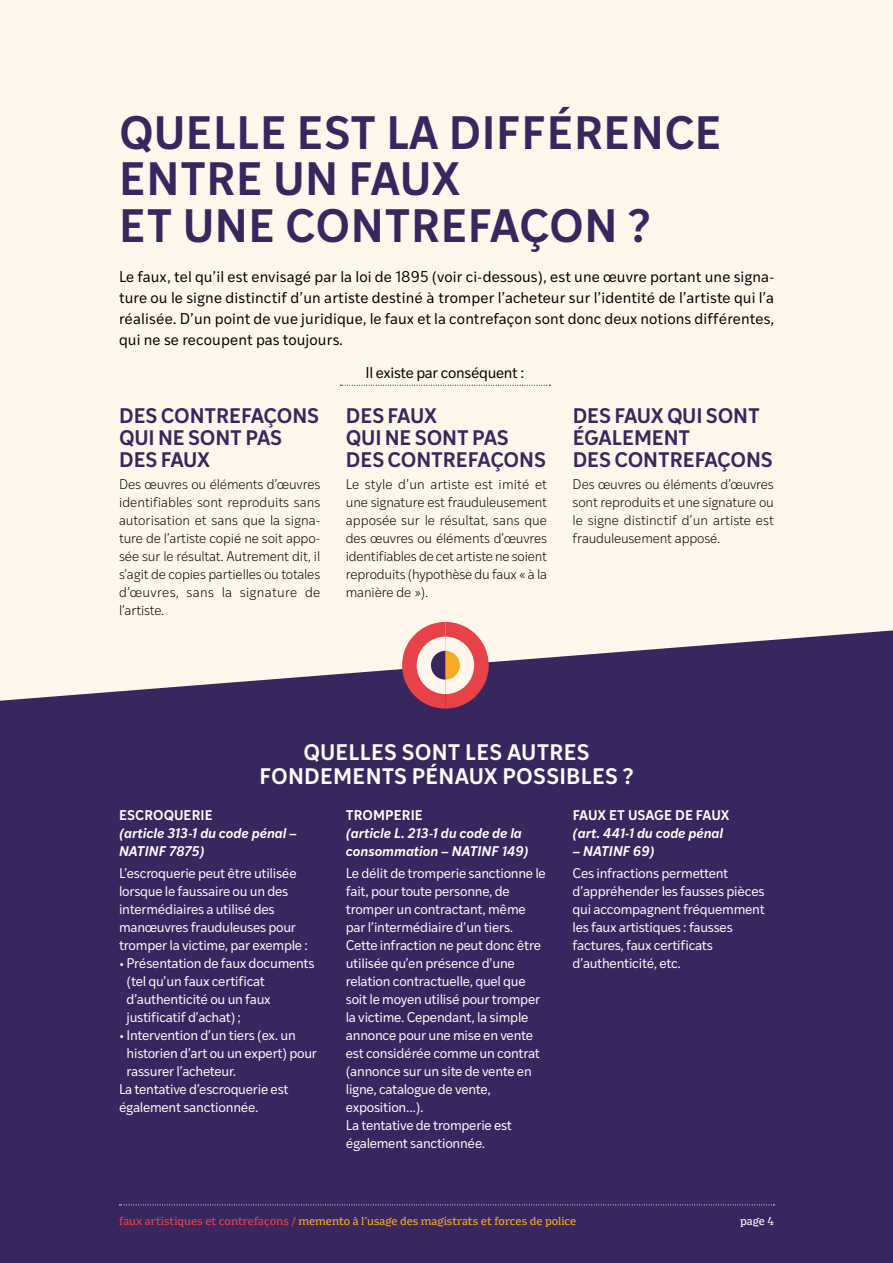
<style>
.page{position:relative;width:893px;height:1263px;background:#fff7ec}
.page>*{position:absolute;margin:0;border:0;box-sizing:border-box;transform-origin:0 0}
.t1{font:600 45px/46.5px "Ivy Style Sans";letter-spacing:.01em;color:#38265e}
.t2{font:600 21.6px/24px "Ivy Style Sans";letter-spacing:.01em;color:#fff;text-align:center}
.t3{font:600 20.25px/21.8px "Ivy Style Sans";letter-spacing:-.005em;color:#38265e}
.t4{font:15px/21px "Ivy Style Sans";color:#000;text-align:justify}
.t5{font:13.5px/18px "Ivy Style Sans";letter-spacing:-.015em;color:#fff}
.t6{font:300 13.5px/18px "Ivy Style Sans";letter-spacing:-.01em;color:#000;text-align:justify}
.t7{font:italic 600 13.5px/18px "Ivy Style Sans";color:#fff}
.t8{font:600 13.5px "Ivy Style Sans";letter-spacing:.01em;color:#fff}
.t9{font:10.5px "Minuscule 5";letter-spacing:-.005em;color:#f8aa23}
.t10{font:10.5px "Minuscule 5";color:#fff}
.s1{color:#e84249}
</style>
<div class="page">
<div style="left:0;top:630px;width:893px;height:633px;background:#38265e"></div>
<svg style="left:340px;top:385px;width:210px;height:1px"></svg>
<svg style="left:119px;top:1204px;width:655px;height:1px"></svg>
<svg style="left:402px;top:622px;width:87px;height:86px"></svg>
<h1 class="t1" style="left:119px;top:106px;width:604px">QUELLE EST LA DIFFÉRENCE<br>ENTRE UN FAUX<br>ET UNE CONTREFAÇON ?</h1>
<p class="t4" style="left:119px;top:265px;width:657px">Le faux, tel qu’il est envisagé par la loi de 1895 (voir ci-dessous), est une œuvre portant une signa&shy;ture ou le signe distinctif d’un artiste destiné à tromper l’acheteur sur l’identité de l’artiste qui l’a réalisée. D’un point de vue juridique, le faux et la contrefaçon sont donc deux notions différentes, qui ne se recoupent pas toujours.</p>
<h3 class="t3" style="left:119px;top:404px;width:201px">DES CONTREFAÇONS<br>QUI NE SONT PAS<br>DES FAUX</h3>
<p class="t6" style="left:119px;top:475px;width:203px">Des œuvres ou éléments d’œuvres identifiables sont reproduits sans autorisation et sans que la signa&shy;ture de l’artiste copié ne soit appo&shy;sée sur le résultat. Autrement dit, il s’agit de copies partielles ou totales d’œuvres, sans la signature de l’artiste.</p>
<p class="t4" style="left:366px;top:362px;width:160px">Il existe par conséquent :</p>
<h3 class="t3" style="left:346px;top:404px;width:201px">DES FAUX<br>QUI NE SONT PAS<br>DES CONTREFAÇONS</h3>
<p class="t6" style="left:346px;top:475px;width:203px">Le style d’un artiste est imité et une signature est frauduleusement apposée sur le résultat, sans que des œuvres ou éléments d’œuvres identifiables de cet artiste ne soient reproduits (hypothèse du faux « à la manière de »).</p>
<h3 class="t3" style="left:573px;top:404px;width:201px">DES FAUX QUI SONT<br>ÉGALEMENT<br>DES CONTREFAÇONS</h3>
<p class="t6" style="left:573px;top:475px;width:203px">Des œuvres ou éléments d’œuvres sont reproduits et une signature ou le signe distinctif d’un artiste est frauduleusement apposé.</p>
<h2 class="t2" style="left:259px;top:739px;width:376px">QUELLES SONT LES AUTRES<br>FONDEMENTS PÉNAUX POSSIBLES ?</h2>
<p class="t8" style="left:119px;top:804px;width:95px">ESCROQUERIE</p>
<p class="t7" style="left:119px;top:823px;width:180px">(article 313-1 du code pénal –<br>NATINF 7875)</p>
<p class="t5" style="left:119px;top:863px;width:190px">L’escroquerie peut être utilisée lorsque le faussaire ou un des intermédiaires a utilisé des manœuvres frauduleuses pour tromper la victime, par exemple :</p>
<p class="t5" style="left:127px;top:953px;width:189px;text-indent:-8px">• Présentation de faux documents (tel qu’un faux certificat d’authenticité ou un faux justificatif d’achat) ;</p>
<p class="t5" style="left:119px;top:1025px;width:178px">• Intervention d’un tiers (ex. un</p>
<p class="t5" style="left:127px;top:1043px;width:192px">historien d’art ou un expert) pour</p>
<p class="t5" style="left:127px;top:1061px;width:111px">rassurer l’acheteur.</p>
<p class="t5" style="left:119px;top:1079px;width:171px">La tentative d’escroquerie est</p>
<p class="t5" style="left:119px;top:1097px;width:141px">également sanctionnée.</p>
<p class="t8" style="left:346px;top:804px;width:79px">TROMPERIE</p>
<p class="t7" style="left:346px;top:823px;width:185px">(article L. 213-1 du code de la consommation – NATINF 149)</p>
<p class="t5" style="left:346px;top:863px;width:202px">Le délit de tromperie sanctionne le fait, pour toute personne, de tromper un contractant, même par l’intermédiaire d’un tiers.<br>Cette infraction ne peut donc être utilisée qu’en présence d’une relation contractuelle, quel que soit le moyen utilisé pour tromper la victime. Cependant, la simple annonce pour une mise en vente est considérée comme un contrat (annonce sur un site de vente en ligne, catalogue de vente, exposition...).<br>La tentative de tromperie est également sanctionnée.</p>
<p class="t8" style="left:573px;top:804px;width:158px">FAUX ET USAGE DE FAUX</p>
<p class="t7" style="left:573px;top:823px;width:152px">(art. 441-1 du code pénal</p>
<p class="t7" style="left:573px;top:841px;width:84px">– NATINF 69)</p>
<p class="t5" style="left:573px;top:863px;width:194px">Ces infractions permettent d’appréhender les fausses pièces qui accompagnent fréquemment les faux artistiques : fausses factures, faux certificats d’authenticité, etc.</p>
<p class="t9" style="left:119px;top:1213px;width:459px"><span class="s1">faux artistiques et contrefaçons /</span> memento à l’usage des magistrats et forces de police</p>
<p class="t10" style="left:740px;top:1213px;width:35px">page 4</p>
</div>
